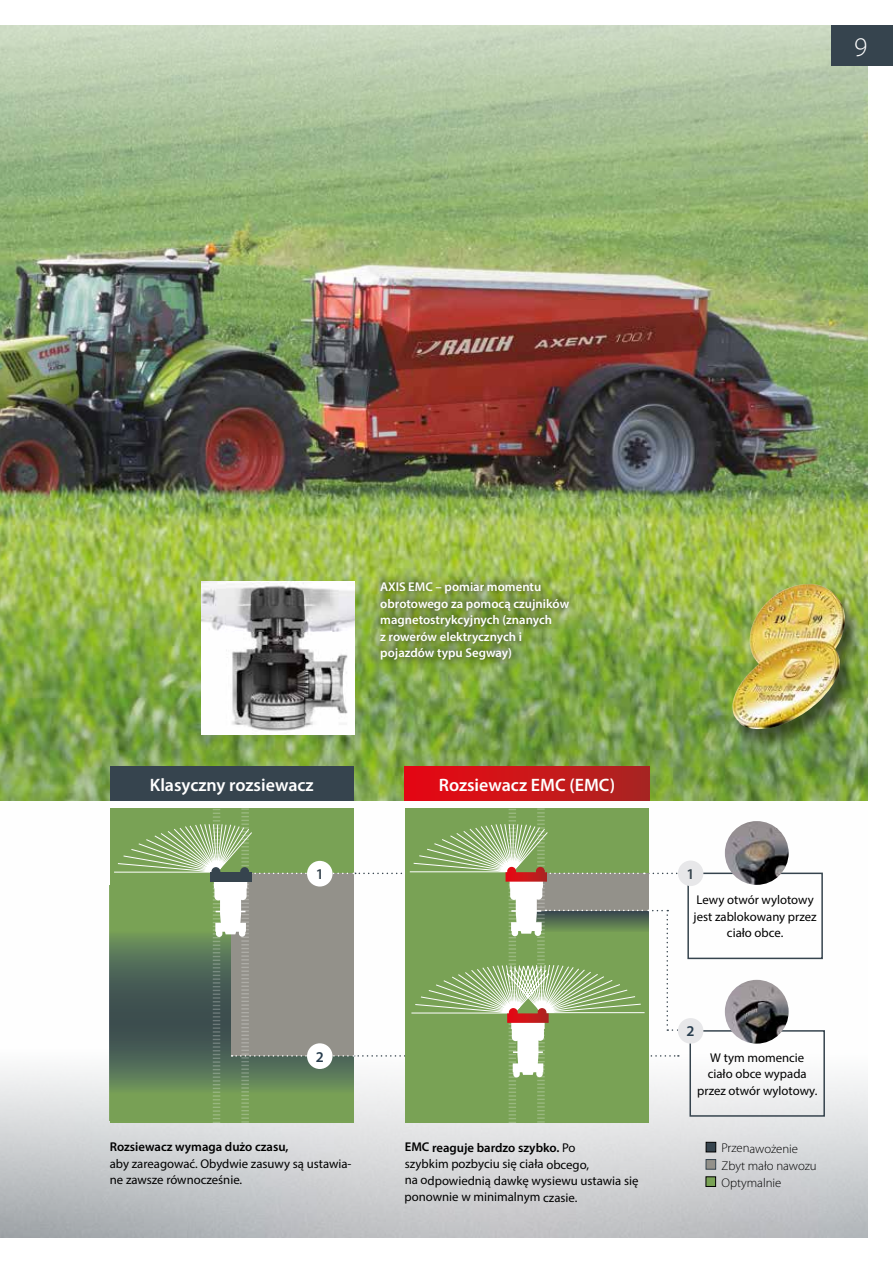
<style>
.page{position:relative;width:893px;height:1263px;background:#fff}
.page>*{position:absolute;margin:0;border:0;box-sizing:border-box;transform-origin:0 0}
.t1{font:300 27px "Myriad Pro";color:#fff}
.t2{font:600 18px "Myriad Pro";color:#fff}
.t3{font:600 15px "Myriad Pro";color:#273c4d}
.t4{font:600 15px "Myriad Pro";color:#36444e}
.t5{font:12.75px/16.5px "Myriad Pro";color:#000}
.t6{font:600 12.75px/16.5px "Myriad Pro";color:#fff}
.t7{font:300 12.75px/17.2px "Myriad Pro";letter-spacing:-.005em;color:#000}
.t8{font:600 12.75px "Myriad Pro";color:#000}
.s1{font-weight:600}
</style>
<div class="page">
<img style="left:0;top:26px;width:867px;height:547px">
<img style="left:0;top:573px;width:867px;height:664px">
<div style="left:831px;top:26px;width:62px;height:40px;background:#36444e"></div>
<div style="left:404px;top:767px;width:245px;height:34px;background:linear-gradient(to right,#ea0712,#aa2622)"></div>
<div style="left:110px;top:767px;width:244px;height:34px;background:#36444e"></div>
<div style="left:706px;top:1142px;width:10px;height:10px;background:#36444e"></div>
<div style="left:706px;top:1142px;width:10px;height:10px;border:1px solid #000"></div>
<div style="left:706px;top:1159px;width:10px;height:10px;background:#93918a"></div>
<div style="left:706px;top:1159px;width:10px;height:10px;border:1px solid #36444e"></div>
<div style="left:706px;top:1177px;width:10px;height:9px;background:#79a255"></div>
<div style="left:705px;top:1176px;width:11px;height:11px;border:1px solid #000"></div>
<div style="left:730px;top:584px;width:133px;height:166px;background:#000;opacity:.5"></div>
<img style="left:732px;top:584px;width:114px;height:145px">
<img style="left:202px;top:582px;width:153px;height:153px">
<svg style="left:372px;top:573px;width:206px;height:96px;background:#7c9941"></svg>
<div style="left:687px;top:872px;width:136px;height:87px;border:2px solid #36444e"></div>
<div style="left:689px;top:1030px;width:136px;height:87px;border:2px solid #36444e"></div>
<div style="left:678px;top:1018px;width:25px;height:25px;background:#e7e7e9;border-radius:50%"></div>
<div style="left:678px;top:860px;width:25px;height:26px;background:#e7e7e9;border-radius:50%"></div>
<svg style="left:113px;top:808px;width:570px;height:315px"></svg>
<img style="left:725px;top:821px;width:64px;height:64px;border-radius:32px">
<img style="left:725px;top:980px;width:64px;height:63px;border-radius:32px">
<h1 class="t1" style="left:841px;top:32px;width:28px">1 19</h1>
<p class="t6" style="left:380px;top:579px;width:190px">AXIS EMC – pomiar momentu obrotowego za pomocą czujników magnetostrykcyjnych (znanych<br>z rowerów elektrycznych i pojazdów typu Segway)</p>
<h2 class="t2" style="left:150px;top:773px;width:165px">Klasyczny rozsiewacz</h2>
<h2 class="t2" style="left:439px;top:773px;width:178px">Rozsiewacz EMC (EMC)</h2>
<p class="t4" style="left:316px;top:865px;width:10px">1</p>
<p class="t3" style="left:316px;top:1047px;width:10px">2</p>
<p class="t8" style="left:110px;top:1139px;width:180px">Rozsiewacz wymaga dużo czasu,</p>
<p class="t5" style="left:110px;top:1155px;width:243px">aby zareagować. Obydwie zasuwy są ustawia&shy;ne zawsze równocześnie.</p>
<p class="t5" style="left:405px;top:1139px;width:235px"><span class="s1">EMC reaguje bardzo szybko.</span> Po<br>szybkim pozbyciu się ciała obcego,<br>na odpowiednią dawkę wysiewu ustawia się ponownie w minimalnym czasie.</p>
<p class="t4" style="left:686px;top:864px;width:10px">1</p>
<p class="t5" style="left:694px;top:891px;width:125px;text-align:center">Lewy otwór wylotowy jest zablokowany przez ciało obce.</p>
<p class="t3" style="left:686px;top:1022px;width:10px">2</p>
<p class="t5" style="left:697px;top:1049px;width:122px;text-align:center">W tym momencie ciało obce wypada przez otwór wylotowy.</p>
<p class="t7" style="left:721px;top:1140px;width:97px">Przenawożenie<br>Zbyt mało nawozu<br>Optymalnie</p>
</div>
